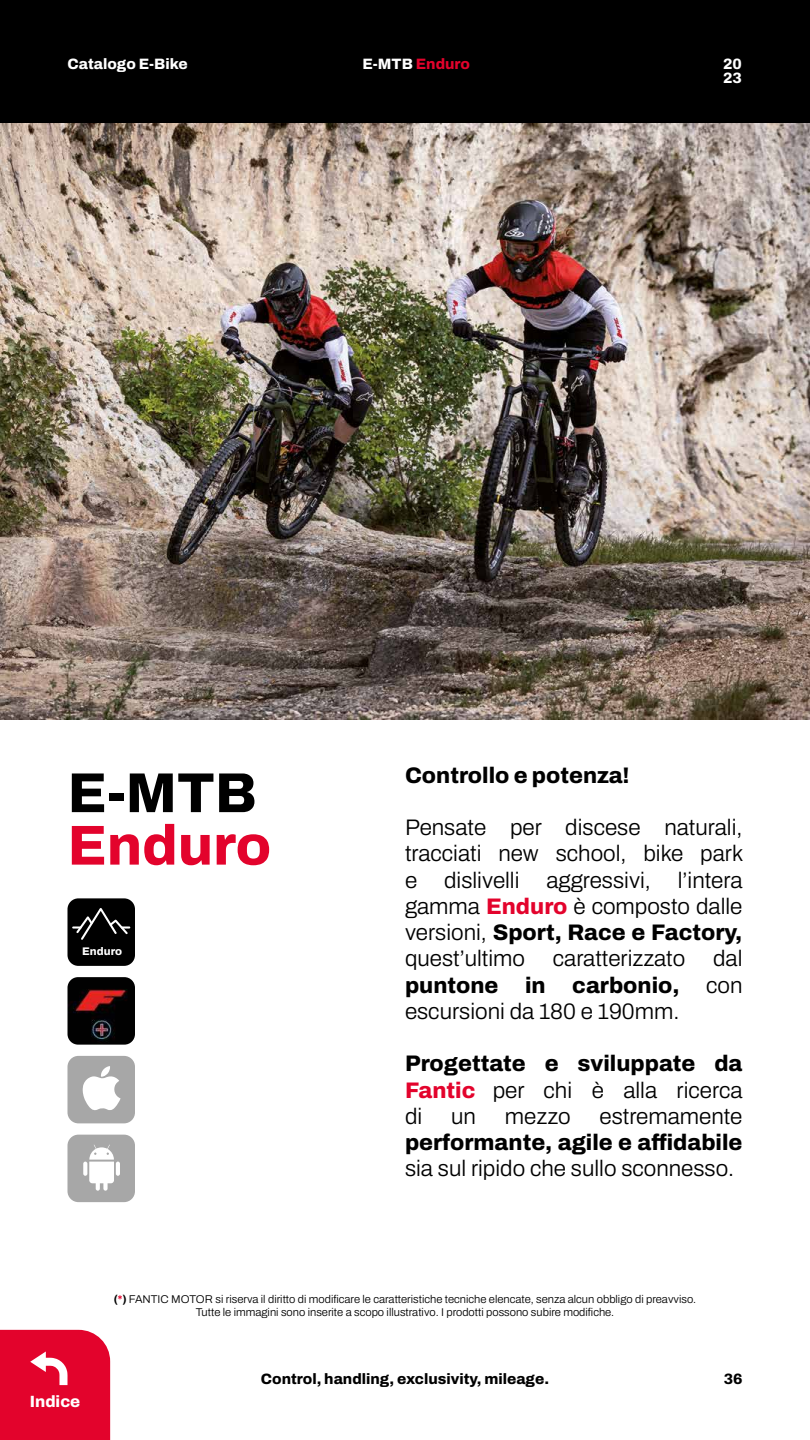
<style>
.page{position:relative;width:810px;height:1440px;background:#fff}
.page>*{position:absolute;margin:0;border:0;box-sizing:border-box;transform-origin:0 0}
.t1{font:800 56.25px "Archivo";color:#e3032c}
.t2{font:800 56.25px "Archivo";color:#000}
.t3{font:600 22.5px/26.2px "Archivo";color:#000;text-align:justify}
.t4{font:800 22.5px/26.2px "Archivo";color:#000;text-align:justify}
.t5{font:800 16.27px "Archivo";color:#fff}
.t6{font:800 15px "Archivo";color:#000}
.t7{font:800 15px/13.5px "Archivo";color:#fff}
.t8{font:800 15px "Archivo";color:#e3032c}
.t9{font:600 11.25px/13.5px "Archivo";color:#000;text-align:center}
.t10{font:800 11.02px "Archivo";color:#fff}
.s1{color:#fff}
.s2{font-weight:800;color:#e3032c}
.s3{font-weight:800}
.s4{color:#e3032c}
.s5{font-weight:600}
</style>
<div class="page">
<div style="left:0;top:0;width:810px;height:124px;background:#000"></div>
<img style="left:0;top:124px;width:810px;height:596px">
<div style="left:0;top:1330px;width:110px;height:110px;background:#e3032c"></div>
<div style="left:68px;top:898px;width:67px;height:68px;background:#000;border-radius:11px"></div>
<svg style="left:73px;top:908px;width:57px;height:32px"></svg>
<img style="left:68px;top:977px;width:67px;height:68px">
<div style="left:67px;top:1056px;width:68px;height:67px;background:#a7a7a7;border-radius:11px"></div>
<svg style="left:83px;top:1066px;width:38px;height:44px"></svg>
<div style="left:67px;top:1135px;width:68px;height:67px;background:#a7a7a7;border-radius:11px"></div>
<svg style="left:83px;top:1162px;width:4px;height:14px"></svg>
<hr style="left:116px;top:1162px;width:4px;height:14px;background:#fff;border-radius:2px">
<svg style="left:89px;top:1145px;width:25px;height:46px"></svg>
<p class="t7" style="left:67px;top:58px;width:122px">Catalogo E-Bike</p>
<p class="t8" style="left:362px;top:53px;width:109px"><span class="s1">E-MTB</span> Enduro</p>
<p class="t7" style="left:723px;top:57px;width:20px">20<br>23</p>
<h1 class="t2" style="left:68px;top:751px;width:191px">E-MTB</h1>
<h1 class="t1" style="left:68px;top:803px;width:205px">Enduro</h1>
<p class="t10" style="left:82px;top:943px;width:41px">Enduro</p>
<p class="t4" style="left:405px;top:762px;width:226px">Controllo e potenza!</p>
<p class="t3" style="left:405px;top:814px;width:340px">Pensate per discese naturali, tracciati new school, bike park e dislivelli aggressivi, l’intera gamma <span class="s2">Enduro</span> è composto dalle versioni, <span class="s3">Sport, Race e Factory, </span>quest’ultimo caratterizzato dal <span class="s3">puntone in carbonio,</span> con escursioni da 180 e 190mm.</p>
<p class="t4" style="left:405px;top:1050px;width:339px">Progettate e sviluppate da <span class="s4">Fantic</span> <span class="s5">per chi è alla ricerca di</span></p>
<p class="t3" style="left:451px;top:1103px;width:26px">un</p>
<p class="t3" style="left:505px;top:1103px;width:67px">mezzo</p>
<p class="t3" style="left:600px;top:1103px;width:144px">estremamente</p>
<p class="t4" style="left:405px;top:1129px;width:339px">performante, agile e affidabile</p>
<p class="t3" style="left:405px;top:1155px;width:331px">sia sul ripido che sullo sconnesso.</p>
<p class="t5" style="left:30px;top:1390px;width:52px">Indice</p>
<p class="t9" style="left:114px;top:1292px;width:584px"><span class="s3">(</span><span class="s2">*</span><span class="s3">)</span> FANTIC MOTOR si riserva il diritto di modificare le caratteristiche tecniche elencate, senza alcun obbligo di preavviso.<br>Tutte le immagini sono inserite a scopo illustrativo. I prodotti possono subire modifiche.</p>
<p class="t6" style="left:261px;top:1367px;width:290px">Control, handling, exclusivity, mileage.</p>
<p class="t6" style="left:724px;top:1367px;width:20px">36</p>
</div>
